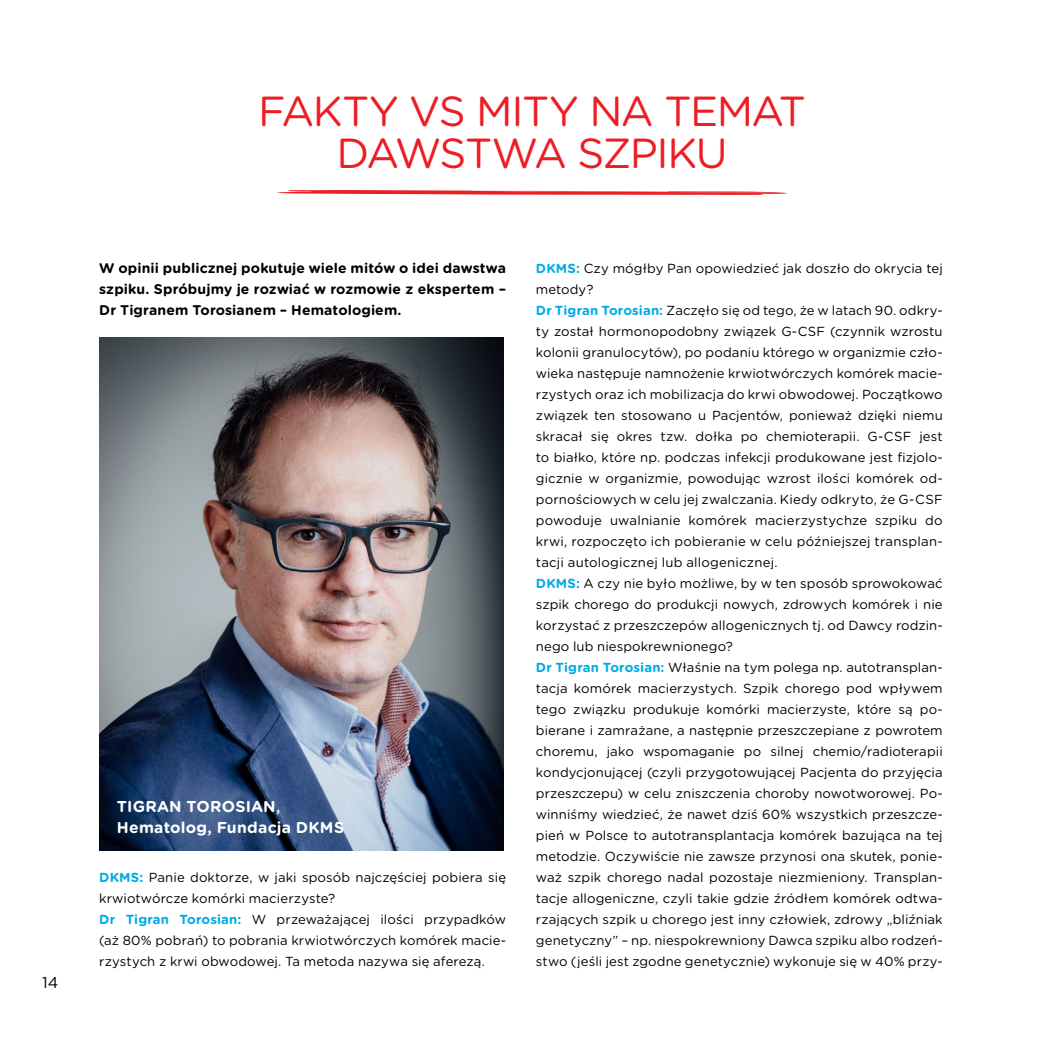
<style>
.page{position:relative;width:1042px;height:1042px;background:#fff}
.page>*{position:absolute;margin:0;border:0;box-sizing:border-box;transform-origin:0 0}
.t1{font:42px/42px "Gotham Rounded";letter-spacing:-.04em;color:#ed1d24;text-align:center}
.t2{font:700 15.75px/21px "Gotham Rounded";letter-spacing:.015em;color:#fff}
.t3{font:15.75px "Gotham Rounded";color:#000}
.t4{font:700 14px/21px "Gotham Rounded";letter-spacing:.005em;color:#000;text-align:justify}
.t5{font:13.12px/21px "Gotham Rounded";letter-spacing:.01em;color:#000}
.s1{font-weight:500}
.s2{font-weight:700;color:#00aae7}
</style>
<div class="page">
<svg style="left:277px;top:190px;width:510px;height:5px"></svg>
<img style="left:99px;top:337px;width:405px;height:513px">
<p class="t3" style="left:42px;top:971px;width:18px">14</p>
<h1 class="t1" style="left:258px;top:88px;width:549px">FAKTY VS MITY NA TEMAT<br>DAWSTWA SZPIKU</h1>
<p class="t4" style="left:99px;top:257px;width:408px">W opinii publicznej pokutuje wiele mitów o idei dawstwa szpiku. Spróbujmy je rozwiać w rozmowie z ekspertem – Dr Tigranem Torosianem – Hematologiem.</p>
<p class="t2" style="left:117px;top:795px;width:229px">TIGRAN TOROSIAN<span class="s1">,<br></span>Hematolog, Fundacja DKMS</p>
<p class="t5" style="left:99px;top:866px;width:408px"><span class="s2">DKMS:</span> Panie doktorze, w jaki sposób najczęściej pobiera się krwiotwórcze komórki macierzyste?<br><span class="s2">Dr Tigran Torosian:</span> W przeważającej ilości przypadków (aż 80% pobrań) to pobrania krwiotwórczych komórek macie&shy;rzystych z krwi obwodowej. Ta metoda nazywa się aferezą.</p>
<p class="t5" style="left:536px;top:257px;width:408px"><span class="s2">DKMS:</span> Czy mógłby Pan opowiedzieć jak doszło do okrycia tej metody?<br><span class="s2">Dr Tigran Torosian:</span> Zaczęło się od tego, że w latach 90. odkry&shy;ty został hormonopodobny związek G-CSF (czynnik wzrostu kolonii granulocytów), po podaniu którego w organizmie czło&shy;wieka następuje namnożenie krwiotwórczych komórek macie&shy;rzystych oraz ich mobilizacja do krwi obwodowej. Początkowo związek ten stosowano u Pacjentów, ponieważ dzięki niemu skracał się okres tzw. dołka po chemioterapii. G-CSF jest to białko, które np. podczas infekcji produkowane jest fizjolo&shy;gicznie w organizmie, powodując wzrost ilości komórek od&shy;pornościowych w celu jej zwalczania. Kiedy odkryto, że G-CSF powoduje uwalnianie komórek macierzystychze szpiku do krwi, rozpoczęto ich pobieranie w celu późniejszej transplan&shy;tacji autologicznej lub allogenicznej.<br><span class="s2">DKMS:</span> A czy nie było możliwe, by w ten sposób sprowokować szpik chorego do produkcji nowych, zdrowych komórek i nie korzystać z przeszczepów allogenicznych tj. od Dawcy rodzin&shy;nego lub niespokrewnionego?<br><span class="s2">Dr Tigran Torosian:</span> Właśnie na tym polega np. autotransplan&shy;tacja komórek macierzystych. Szpik chorego pod wpływem tego związku produkuje komórki macierzyste, które są po&shy;bierane i zamrażane, a następnie przeszczepiane z powrotem choremu, jako wspomaganie po silnej chemio/radioterapii kondycjonującej (czyli przygotowującej Pacjenta do przyjęcia przeszczepu) w celu zniszczenia choroby nowotworowej. Po&shy;winniśmy wiedzieć, że nawet dziś 60% wszystkich przeszcze&shy;pień w Polsce to autotransplantacja komórek bazująca na tej metodzie. Oczywiście nie zawsze przynosi ona skutek, ponie&shy;waż szpik chorego nadal pozostaje niezmieniony. Transplan&shy;tacje allogeniczne, czyli takie gdzie źródłem komórek odtwa&shy;rzających szpik u chorego jest inny człowiek, zdrowy „bliźniak genetyczny” – np. niespokrewniony Dawca szpiku albo rodzeń&shy;stwo (jeśli jest zgodne genetycznie) wykonuje się w 40% przy-</p>
</div>
